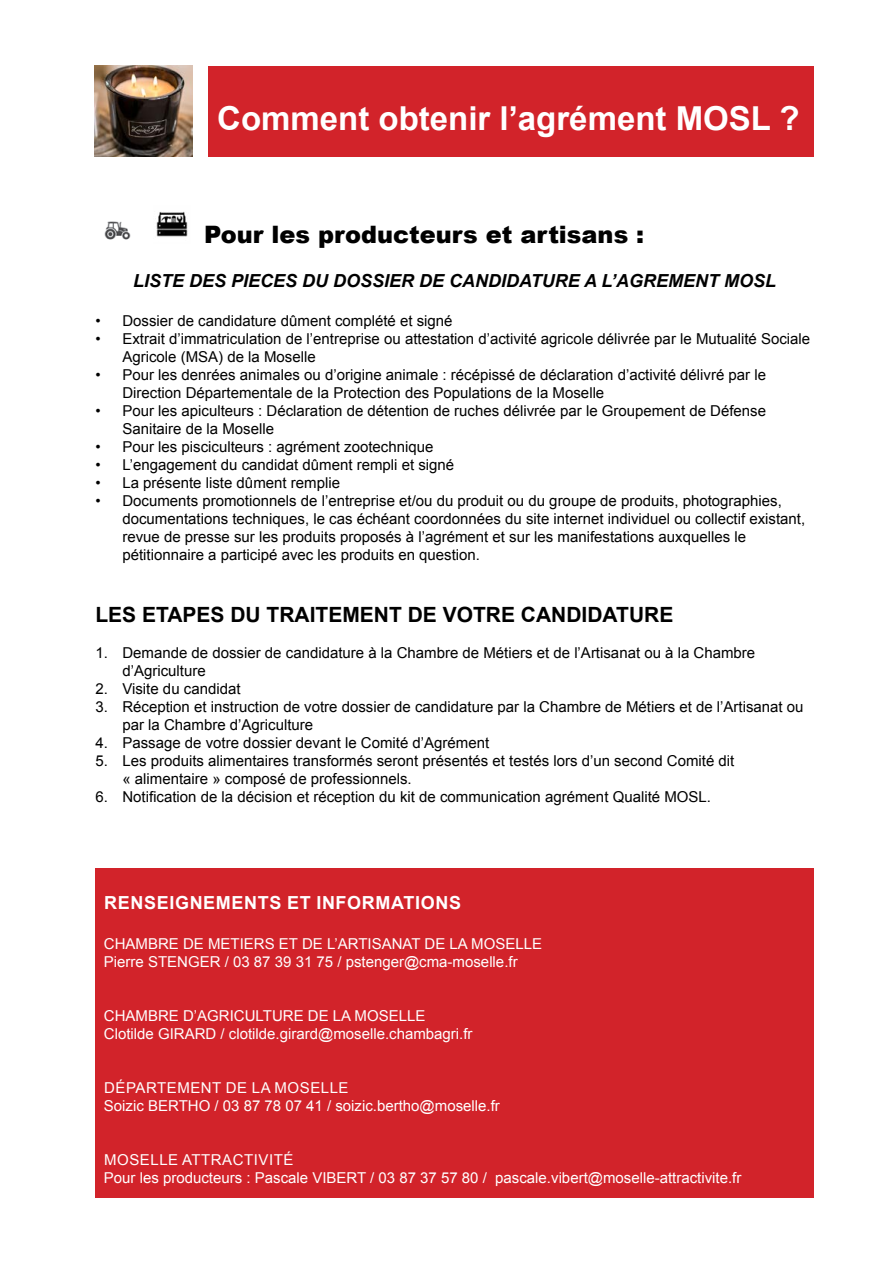
<style>
.page{position:relative;width:893px;height:1263px;background:#fff}
.page>*{position:absolute;margin:0;border:0;box-sizing:border-box;transform-origin:0 0}
.t1{font:700 33px "Arial";color:#fff}
.t2{font:900 24px "Arial";color:#000}
.t3{font:700 21px "Arial";color:#000}
.t4{font:italic 700 18px "Arial";color:#000}
.t5{font:700 18px "Arial";color:#fff}
.t6{font:15px/18px "Arial";color:#000}
.t7{font:15px/18px "Arial";color:#fff}
</style>
<div class="page">
<img style="left:104px;top:221px;width:27px;height:19px">
<img style="left:156px;top:211px;width:32px;height:26px">
<div style="left:208px;top:66px;width:606px;height:91px;background:#d2232a"></div>
<img style="left:95px;top:66px;width:97px;height:91px">
<div style="left:95px;top:868px;width:719px;height:330px;background:#d2232a"></div>
<h1 class="t1" style="left:217px;top:95px;width:584px">COMMENT OBTENIR L’AGRÉMENT MOSL ?</h1>
<h2 class="t2" style="left:204px;top:217px;width:442px">Pour les producteurs et artisans :</h2>
<p class="t4" style="left:133px;top:268px;width:645px">LISTE DES PIECES DU DOSSIER DE CANDIDATURE A L’AGREMENT MOSL</p>
<p class="t6" style="left:95px;top:312px;width:359px">• Dossier de candidature dûment complété et signé</p>
<p class="t6" style="left:122px;top:330px;width:689px;text-indent:-27px">• Extrait d’immatriculation de l’entreprise ou attestation d’activité agricole délivrée par le Mutualité Sociale<br>Agricole (MSA) de la Moselle</p>
<p class="t6" style="left:122px;top:366px;width:645px;text-indent:-27px">• Pour les denrées animales ou d’origine animale : récépissé de déclaration d’activité délivré par le<br>Direction Départementale de la Protection des Populations de la Moselle</p>
<p class="t6" style="left:122px;top:402px;width:645px;text-indent:-27px">• Pour les apiculteurs : Déclaration de détention de ruches délivrée par le Groupement de Défense<br>Sanitaire de la Moselle</p>
<p class="t6" style="left:95px;top:438px;width:339px">• Pour les pisciculteurs : agrément zootechnique</p>
<p class="t6" style="left:95px;top:456px;width:360px">• L’engagement du candidat dûment rempli et signé</p>
<p class="t6" style="left:95px;top:474px;width:246px">• La présente liste dûment remplie</p>
<p class="t6" style="left:122px;top:492px;width:684px;text-indent:-27px">• Documents promotionnels de l’entreprise et/ou du produit ou du groupe de produits, photographies, documentations techniques, le cas échéant coordonnées du site internet individuel ou collectif existant, revue de presse sur les produits proposés à l’agrément et sur les manifestations auxquelles le pétitionnaire a participé avec les produits en question.</p>
<h3 class="t3" style="left:95px;top:599px;width:579px">LES ETAPES DU TRAITEMENT DE VOTRE CANDIDATURE</h3>
<p class="t6" style="left:122px;top:643px;width:634px;text-indent:-27px">1. Demande de dossier de candidature à la Chambre de Métiers et de l’Artisanat ou à la Chambre d’Agriculture</p>
<p class="t6" style="left:95px;top:679px;width:147px">2. Visite du candidat</p>
<p class="t6" style="left:122px;top:697px;width:683px;text-indent:-27px">3. Réception et instruction de votre dossier de candidature par la Chambre de Métiers et de l’Artisanat ou par la Chambre d’Agriculture</p>
<p class="t6" style="left:95px;top:733px;width:395px">4. Passage de votre dossier devant le Comité d’Agrément</p>
<p class="t6" style="left:122px;top:751px;width:613px;text-indent:-27px">5. Les produits alimentaires transformés seront présentés et testés lors d’un second Comité dit « alimentaire » composé de professionnels.</p>
<p class="t6" style="left:95px;top:787px;width:617px">6. Notification de la décision et réception du kit de communication agrément Qualité MOSL.</p>
<p class="t5" style="left:104px;top:890px;width:28px">RENSEIGNEMENTS</p>
<p class="t5" style="left:287px;top:890px;width:74px">ET INFORMATIONS</p>
<p class="t7" style="left:104px;top:934px;width:440px">CHAMBRE DE METIERS ET DE L’ARTISANAT DE LA MOSELLE<br>Pierre STENGER / 03 87 39 31 75 / pstenger@cma-moselle.fr</p>
<p class="t7" style="left:104px;top:1006px;width:370px">CHAMBRE D’AGRICULTURE DE LA MOSELLE<br>Clotilde GIRARD / clotilde.girard@moselle.chambagri.fr</p>
<p class="t7" style="left:104px;top:1078px;width:397px">DéPARTEMENT DE LA MOSELLE<br>Soizic BERTHO / 03 87 78 07 41 / soizic.bertho@moselle.fr</p>
<p class="t7" style="left:104px;top:1150px;width:639px">MOSELLE ATTRACTIVITé<br>Pour les producteurs : Pascale VIBERT / 03 87 37 57 80 / pascale.vibert@moselle-attractivite.fr</p>
</div>
